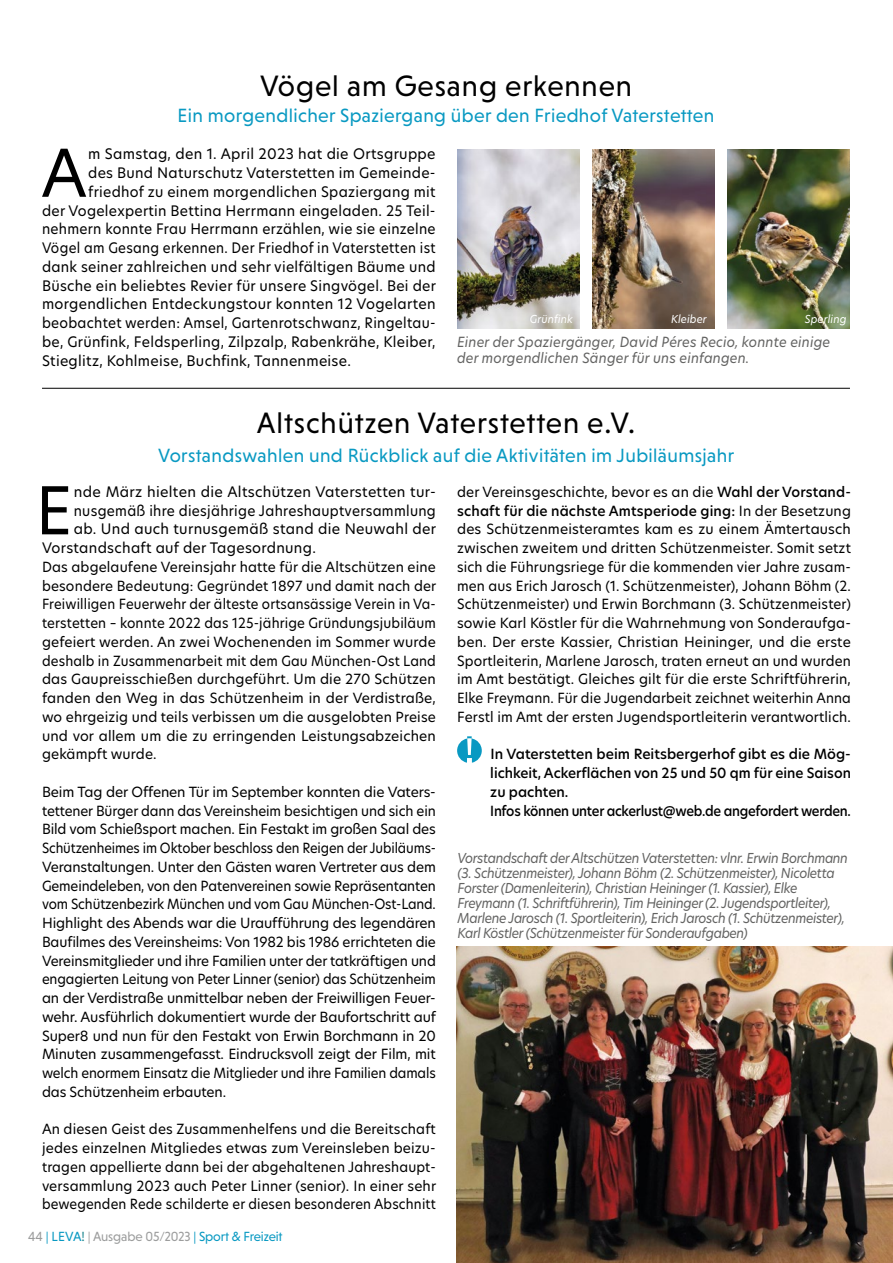
<style>
.page{position:relative;width:893px;height:1263px;background:#fff}
.page>*{position:absolute;margin:0;border:0;box-sizing:border-box;transform-origin:0 0}
.t1{font:64.65px "New Hero";color:#000}
.t2{font:30px "Niveau Grotesk";letter-spacing:.03em;color:#000}
.t3{font:19.5px "Niveau Grotesk";letter-spacing:.02em;color:#0999c2}
.t4{font:14.25px "New Hero";letter-spacing:.02em;color:#000}
.t5{font:14.25px "New Hero";letter-spacing:.02em;color:#000;scale:.96 1}
.t6{font:14.25px "New Hero";letter-spacing:.02em;color:#000;scale:.93 1}
.t7{font:14.25px "New Hero";letter-spacing:.02em;color:#000;scale:.95 1}
.t8{font:13.8px/18.8px "New Hero";letter-spacing:.01em;color:#000;text-align:justify}
.t9{font:500 13.8px/18.8px "New Hero";color:#000}
.t10{font:italic 13.8px/16.5px "New Hero";letter-spacing:.01em;color:#636362;scale:.96 1}
.t11{font:italic 13.5px/15px "New Hero";letter-spacing:-.03em;color:#636362;scale:.94 1}
.t12{font:13.5px "Niveau Grotesk";letter-spacing:-.01em;color:#0999c2}
.t13{font:italic 10.8px "New Hero";letter-spacing:.01em;color:#fff;scale:.96 1}
.s1{color:#9c9d9d}
.s2{color:#1b858e}
.s3{font-weight:500}
</style>
<div class="page">
<img style="left:457px;top:947px;width:436px;height:316px">
<hr style="left:42px;top:388px;width:808px;height:1px;background:#000">
<svg style="left:457px;top:736px;width:25px;height:27px"></svg>
<img style="left:727px;top:150px;width:123px;height:178px">
<img style="left:592px;top:150px;width:123px;height:178px">
<img style="left:457px;top:150px;width:123px;height:178px">
<h2 class="t2" style="left:260px;top:69px;width:373px">Vögel am Gesang erkennen</h2>
<h3 class="t3" style="left:178px;top:104px;width:538px">Ein morgendlicher Spaziergang über den Friedhof Vaterstetten</h3>
<h1 class="t1" style="left:41px;top:129px;width:47px">A</h1>
<p class="t4" style="left:88px;top:144px;width:349px">m Samstag, den 1. April 2023 hat die Ortsgruppe</p>
<p class="t4" style="left:88px;top:163px;width:349px">des Bund Naturschutz Vaterstetten im Gemeinde-</p>
<p class="t4" style="left:88px;top:182px;width:349px">friedhof zu einem morgendlichen Spaziergang mit</p>
<p class="t4" style="left:42px;top:201px;width:395px">der Vogelexpertin Bettina Herrmann eingeladen. 25 Teil-</p>
<p class="t5" style="left:42px;top:219px;width:411px">nehmern konnte Frau Herrmann erzählen, wie sie einzelne</p>
<p class="t6" style="left:42px;top:238px;width:425px">Vögel am Gesang erkennen. Der Friedhof in Vaterstetten ist</p>
<p class="t4" style="left:42px;top:257px;width:395px">dank seiner zahlreichen und sehr vielfältigen Bäume und</p>
<p class="t4" style="left:42px;top:276px;width:395px">Büsche ein beliebtes Revier für unsere Singvögel. Bei der</p>
<p class="t4" style="left:42px;top:294px;width:395px">morgendlichen Entdeckungstour konnten 12 Vogelarten</p>
<p class="t7" style="left:42px;top:313px;width:416px">beobachtet werden: Amsel, Gartenrotschwanz, Ringeltau-</p>
<p class="t4" style="left:42px;top:332px;width:395px">be, Grünfink, Feldsperling, Zilpzalp, Rabenkrähe, Kleiber,</p>
<p class="t4" style="left:42px;top:351px;width:311px">Stieglitz, Kohlmeise, Buchfink, Tannenmeise.</p>
<p class="t13" style="left:530px;top:312px;width:46px">Grünfink</p>
<p class="t13" style="left:671px;top:312px;width:39px">Kleiber</p>
<p class="t13" style="left:805px;top:312px;width:45px">Sperling</p>
<p class="t10" style="left:457px;top:333px;width:390px">Einer der Spaziergänger, David Péres Recio, konnte einige der morgendlichen Sänger für uns einfangen.</p>
<h2 class="t2" style="left:257px;top:406px;width:380px">Altschützen Vaterstetten e.V.</h2>
<h3 class="t3" style="left:158px;top:444px;width:577px">Vorstandswahlen und Rückblick auf die Aktivitäten im Jubiläumsjahr</h3>
<h1 class="t1" style="left:35px;top:466px;width:38px">E</h1>
<p class="t4" style="left:74px;top:482px;width:364px">nde März hielten die Altschützen Vaterstetten tur-</p>
<p class="t5" style="left:74px;top:501px;width:379px">nusgemäß ihre diesjährige Jahreshauptversammlung</p>
<p class="t4" style="left:74px;top:519px;width:364px">ab. Und auch turnusgemäß stand die Neuwahl der</p>
<p class="t4" style="left:42px;top:538px;width:275px">Vorstandschaft auf der Tagesordnung.</p>
<p class="t8" style="left:42px;top:557px;width:396px">Das abgelaufene Vereinsjahr hatte für die Altschützen eine besondere Bedeutung: Gegründet 1897 und damit nach der Freiwilligen Feuerwehr der älteste ortsansässige Verein in Va&shy;terstetten – konnte 2022 das 125-jährige Gründungsjubiläum gefeiert werden. An zwei Wochenenden im Sommer wurde deshalb in Zusammenarbeit mit dem Gau München-Ost Land das Gaupreisschießen durchgeführt. Um die 270 Schützen fanden den Weg in das Schützenheim in der Verdistraße, wo ehrgeizig und teils verbissen um die ausgelobten Preise und vor allem um die zu erringenden Leistungsabzeichen gekämpft wurde.</p>
<p class="t8" style="left:42px;top:782px;width:396px">Beim Tag der Offenen Tür im September konnten die Vaters&shy;tettener Bürger dann das Vereinsheim besichtigen und sich ein Bild vom Schießsport machen. Ein Festakt im großen Saal des Schützenheimes im Oktober beschloss den Reigen der Jubiläums-Veranstaltungen. Unter den Gästen waren Vertreter aus dem Gemeindeleben, von den Patenvereinen sowie Repräsentanten vom Schützenbezirk München und vom Gau München-Ost-Land.<br>Highlight des Abends war die Uraufführung des legendären Baufilmes des Vereinsheims: Von 1982 bis 1986 errichteten die Vereinsmitglieder und ihre Familien unter der tatkräftigen und engagierten Leitung von Peter Linner (senior) das Schützenheim an der Verdistraße unmittelbar neben der Freiwilligen Feuer&shy;wehr. Ausführlich dokumentiert wurde der Baufortschritt auf Super8 und nun für den Festakt von Erwin Borchmann in 20<br>Minuten zusammengefasst. Eindrucksvoll zeigt der Film, mit welch enormem Einsatz die Mitglieder und ihre Familien damals das Schützenheim erbauten.</p>
<p class="t8" style="left:42px;top:1120px;width:396px">An diesen Geist des Zusammenhelfens und die Bereitschaft jedes einzelnen Mitgliedes etwas zum Vereinsleben beizu&shy;tragen appellierte dann bei der abgehaltenen Jahreshaupt&shy;versammlung 2023 auch Peter Linner (senior). In einer sehr bewegenden Rede schilderte er diesen besonderen Abschnitt</p>
<p class="t12" style="left:28px;top:1229px;width:256px"><span class="s1">44</span> | LEVA<span class="s2">!</span> <span class="s1">| Ausgabe 05/2023</span> | Sport &amp; Freizeit</p>
<p class="t8" style="left:457px;top:482px;width:395px">der Vereinsgeschichte, bevor es an die <span class="s3">Wahl der Vorstand&shy;schaft für die nächste Amtsperiode ging:</span> In der Besetzung des Schützenmeisteramtes kam es zu einem Ämtertausch zwischen zweitem und dritten Schützenmeister. Somit setzt sich die Führungsriege für die kommenden vier Jahre zusam&shy;men aus Erich Jarosch (1. Schützenmeister), Johann Böhm (2.<br>Schützenmeister) und Erwin Borchmann (3. Schützenmeister) sowie Karl Köstler für die Wahrnehmung von Sonderaufga&shy;ben. Der erste Kassier, Christian Heininger, und die erste Sportleiterin, Marlene Jarosch, traten erneut an und wurden im Amt bestätigt. Gleiches gilt für die erste Schriftführerin, Elke Freymann. Für die Jugendarbeit zeichnet weiterhin Anna Ferstl im Amt der ersten Jugendsportleiterin verantwortlich.</p>
<p class="t9" style="left:490px;top:745px;width:362px">In Vaterstetten beim Reitsbergerhof gibt es die Mög&shy;lichkeit, Ackerflächen von 25 und 50 qm für eine Saison zu pachten.<br>Infos können unter ackerlust@web.de angefordert werden.</p>
<p class="t11" style="left:458px;top:850px;width:417px">Vorstandschaft der Altschützen Vaterstetten: vlnr. Erwin Borchmann (3. Schützenmeister), Johann Böhm (2. Schützenmeister), Nicoletta Forster (Damenleiterin), Christian Heininger (1. Kassier), Elke Freymann (1. Schriftführerin), Tim Heininger (2. Jugendsportleiter), Marlene Jarosch (1. Sportleiterin), Erich Jarosch (1. Schützenmeister), Karl Köstler (Schützenmeister für Sonderaufgaben)</p>
</div>
